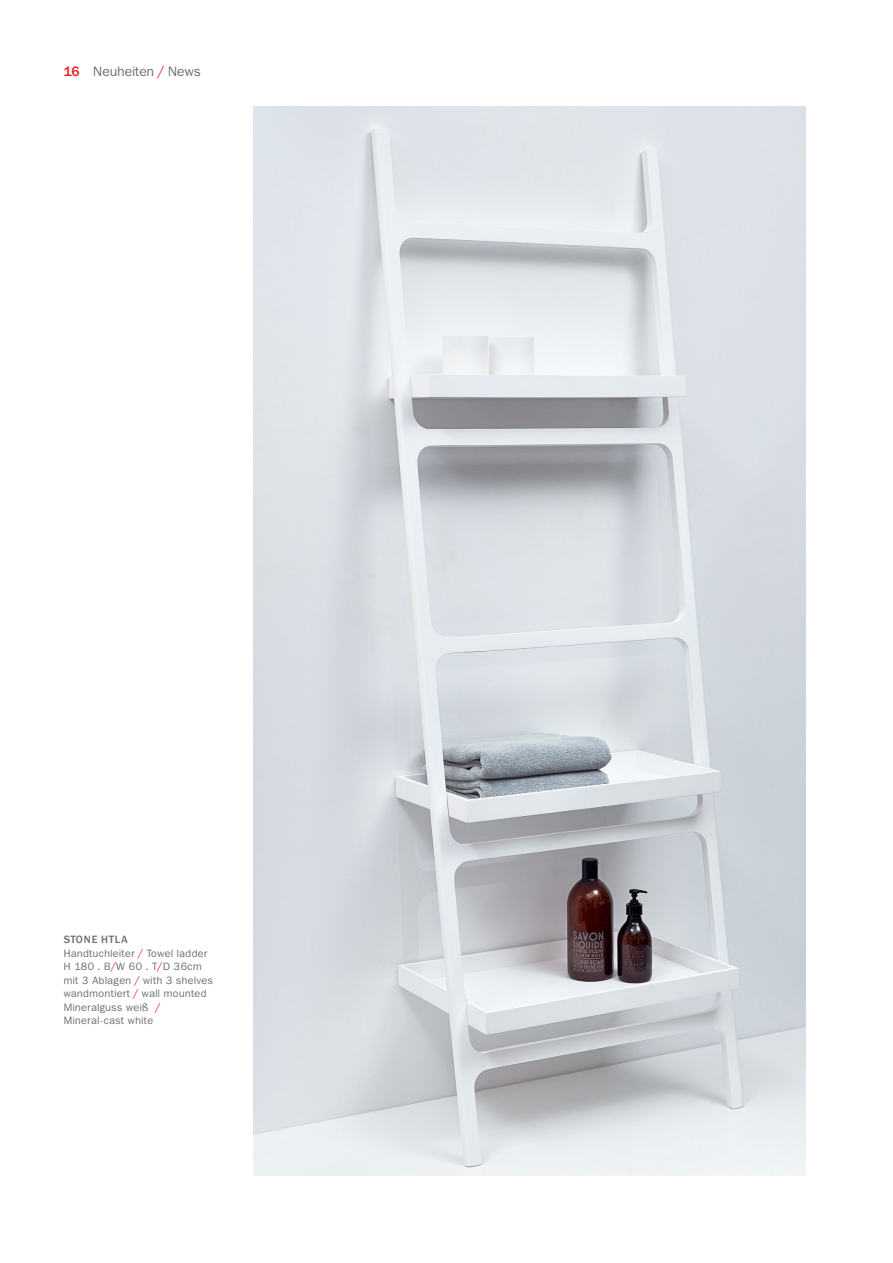
<style>
.page{position:relative;width:893px;height:1263px;background:#fff}
.page>*{position:absolute;margin:0;border:0;box-sizing:border-box;transform-origin:0 0}
.t1{font:13.5px "Franklin ITCBQ";letter-spacing:.02em;color:#6d6e71}
.t2{font:10.5px/13.5px "Franklin ITCBQ";letter-spacing:.05em;color:#6d6e71}
.t3{font:500 10.5px "Franklin ITCBQ";color:#6d6e71}
.s1{font-weight:500;color:#ed1d24}
.s2{color:#ed1d24}
.s3{font-weight:500}
</style>
<div class="page">
<img style="left:253px;top:106px;width:553px;height:1069px">
<p class="t1" style="left:64px;top:64px;width:138px"><span class="s1">16</span> Neuheiten <span class="s2">/</span> News</p>
<p class="t3" style="left:64px;top:934px;width:8px">STONE</p>
<p class="t2" style="left:64px;top:933px;width:151px;text-indent:37px"><span class="s3">HTLA<br></span>Handtuchleiter <span class="s2">/</span> Towel ladder<br>H 180 . B<span class="s2">/</span>W 60 . T<span class="s2">/</span>D 36cm mit 3 Ablagen <span class="s2">/</span> with 3 shelves wandmontiert <span class="s2">/</span> wall mounted<br>Mineralguss weiß <span class="s2">/<br></span>Mineral-cast white</p>
</div>
